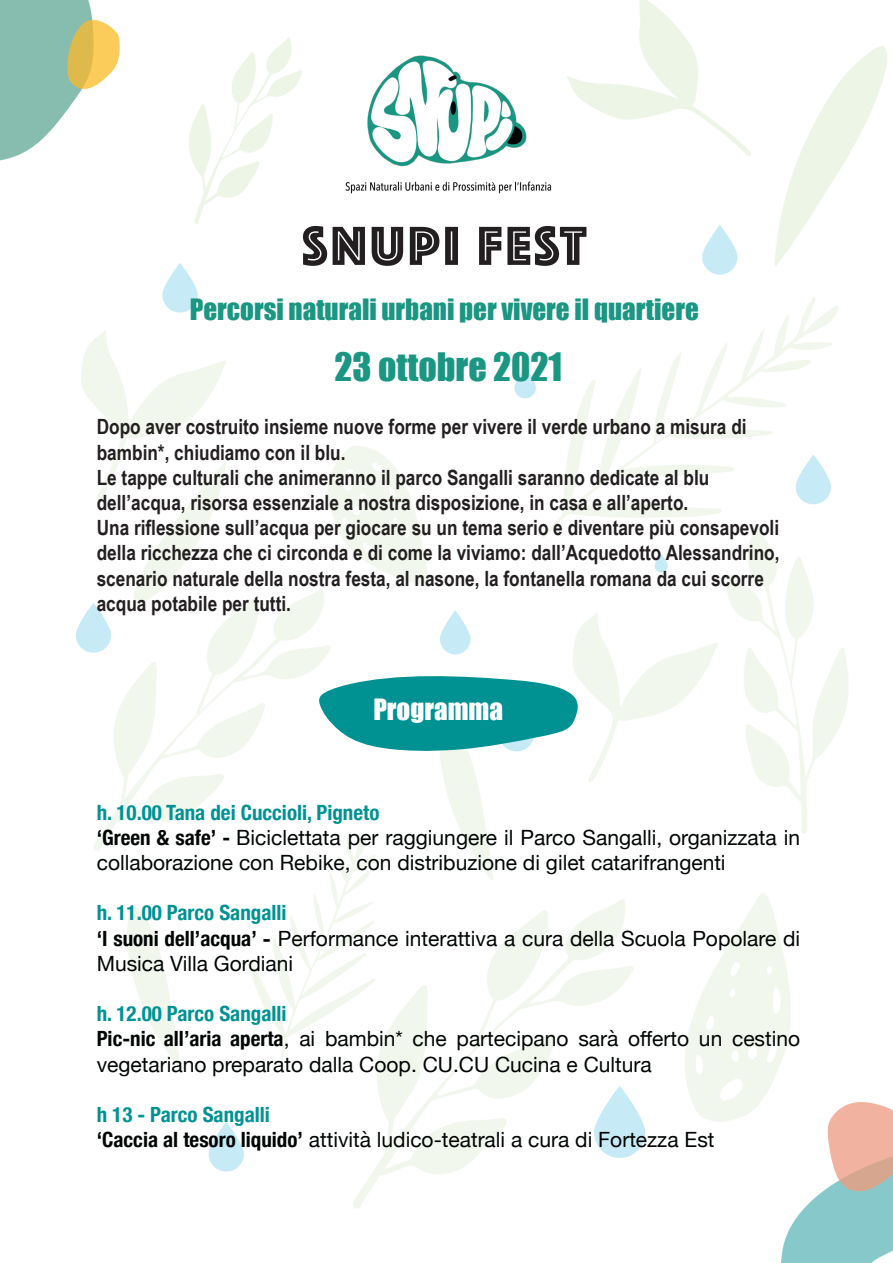
<style>
.page{position:relative;width:893px;height:1263px;background:#fff}
.page>*{position:absolute;margin:0;border:0;box-sizing:border-box;transform-origin:0 0}
.t1{font:57px "Phosphate Inline";letter-spacing:.05em;color:#231f20}
.t2{font:36px "Impact";color:#1a9682}
.t3{font:27px "Impact";color:#1a9682}
.t4{font:27px "Impact";color:#fff}
.t5{font:700 21px/25.2px "Arial Narrow";color:#231f20}
.t6{font:21px/25.2px "Helvetica Neue";color:#000504}
.t7{font:700 condensed 21px "Helvetica Neue";color:#009293}
.s1{font-weight:700;font-stretch:condensed}
.s2{font-weight:700}
</style>
<div class="page">
<img style="left:0;top:0;width:893px;height:1263px">
<img style="left:309px;top:51px;width:278px;height:147px">
<svg style="left:318px;top:673px;width:266px;height:79px"></svg>
<p class="t1" style="left:302px;top:205px;width:286px">SNUPI FEST</p>
<p class="t3" style="left:190px;top:289px;width:510px">Percorsi naturali urbani per vivere il quartiere</p>
<p class="t2" style="left:335px;top:339px;width:229px">23 ottobre 2021</p>
<p class="t5" style="left:97px;top:413px;width:651px">Dopo aver costruito insieme nuove forme per vivere il verde urbano a misura di bambin*, chiudiamo con il blu.</p>
<p class="t5" style="left:97px;top:464px;width:614px">Le tappe culturali che animeranno il parco Sangalli saranno dedicate al blu dell’acqua, risorsa essenziale a nostra disposizione, in casa e all’aperto.</p>
<p class="t5" style="left:97px;top:514px;width:684px">Una riflessione sull’acqua per giocare su un tema serio e diventare più consapevoli della ricchezza che ci circonda e di come la viviamo: dall’Acquedotto Alessandrino, scenario naturale della nostra festa, al nasone, la fontanella romana da cui scorre acqua potabile per tutti.</p>
<p class="t4" style="left:373px;top:688px;width:131px">Programma</p>
<p class="t7" style="left:97px;top:795px;width:284px">h. 10.00 Tana dei Cuccioli, Pigneto</p>
<p class="t6" style="left:97px;top:826px;width:705px"><span class="s1">‘Green &amp; safe’ -</span> Biciclettata per raggiungere il Parco Sangalli, organizzata in collaborazione con Rebike, con distribuzione di gilet catarifrangenti</p>
<p class="t7" style="left:97px;top:895px;width:191px">h. 11.00 Parco Sangalli</p>
<p class="t6" style="left:97px;top:927px;width:705px"><span class="s1">‘I suoni dell’acqua’</span> <span class="s2">-</span> Performance interattiva a cura della Scuola Popolare di<br>Musica Villa Gordiani</p>
<p class="t7" style="left:97px;top:996px;width:191px">h. 12.00 Parco Sangalli</p>
<p class="t6" style="left:97px;top:1027px;width:705px"><span class="s1">Pic-nic all’aria aperta</span>, ai bambin* che partecipano sarà offerto un cestino vegetariano preparato dalla Coop. CU.CU Cucina e Cultura</p>
<p class="t7" style="left:97px;top:1097px;width:175px">h 13 - Parco Sangalli</p>
<p class="t6" style="left:97px;top:1128px;width:619px"><span class="s1">‘Caccia al tesoro liquido’</span> attività ludico-teatrali a cura di Fortezza Est</p>
</div>
